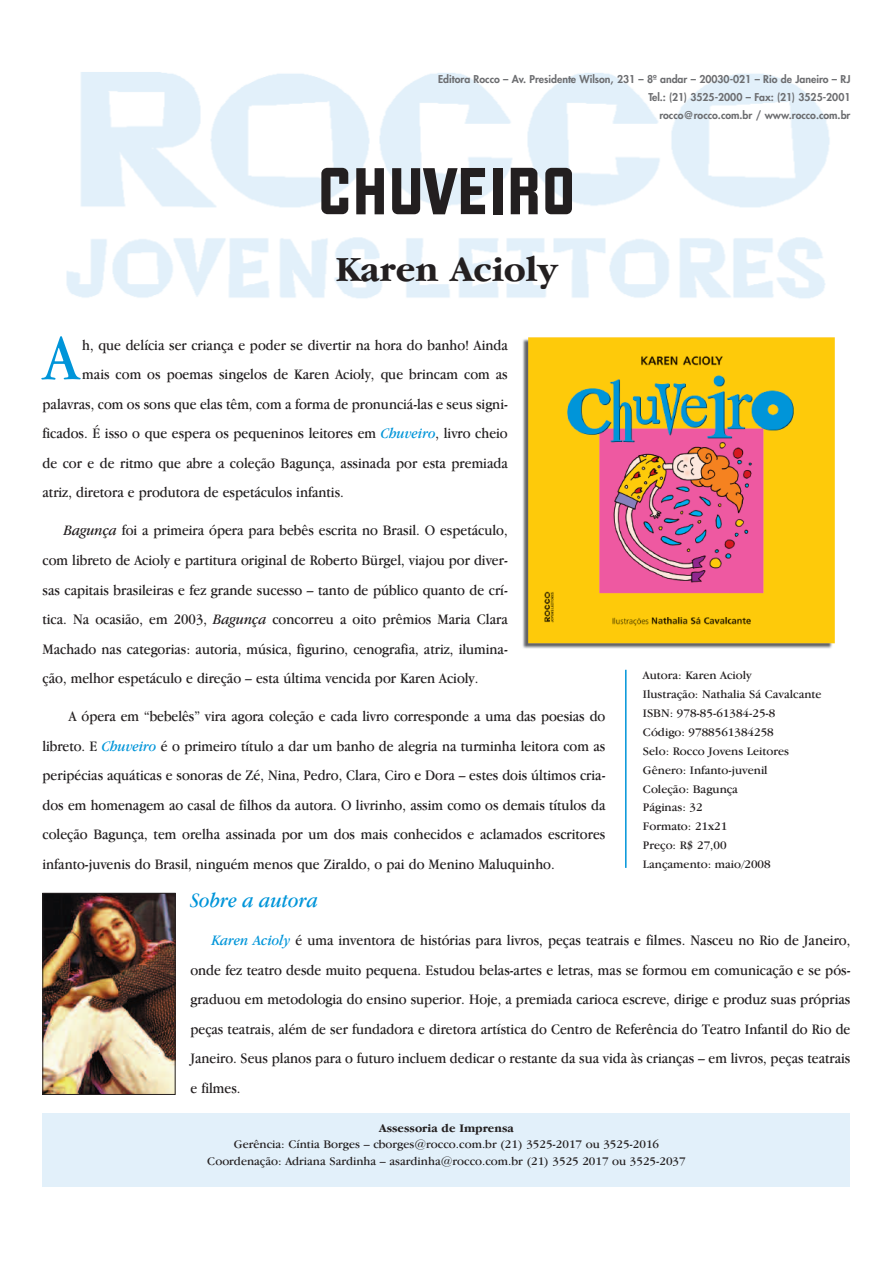
<style>
.page{position:relative;width:893px;height:1263px;background:#fff}
.page>*{position:absolute;margin:0;border:0;box-sizing:border-box;transform-origin:0 0}
.t1{font:72px "Kraftwerk";color:#231f20}
.t2{font:66.75px "Garamond";color:#0095d9;scale:.9 1}
.t3{font:700 36.6px "Garamond";color:#231f20}
.t4{font:italic 21px "Garamond";color:#0095d9;scale:.9 1}
.t5{font:15px/29.5px "Garamond";color:#231f20;text-align:justify;scale:.9 1}
.t6{font:12px/18.9px "Garamond";color:#231f20;text-align:center}
.t7{font:700 12px "Garamond";color:#231f20}
.t8{font:800 10.5px/18px "Futura";color:#6c6d70;text-align:right}
.s1{font-style:italic;color:#0095d9}
.s2{font-style:italic}
</style>
<div class="page">
<img style="left:66px;top:72px;width:764px;height:227px">
<img style="left:522px;top:337px;width:313px;height:312px">
<hr style="left:625px;top:670px;width:2px;height:198px;background:#0095d9">
<div style="left:43px;top:1113px;width:807px;height:73px;background:#e2f0fa"></div>
<img style="left:45px;top:895px;width:128px;height:198px">
<div style="left:43px;top:893px;width:132px;height:202px;border:1px solid #231f20"></div>
<p class="t8" style="left:438px;top:70px;width:414px">Editora Rocco – Av. Presidente Wilson, 231 – 8º andar – 20030-021 – Rio de Janeiro – RJ<br>Tel.: (21) 3525-2000 – Fax: (21) 3525-2001<br>rocco@rocco.com.br / www.rocco.com.br</p>
<h1 class="t1" style="left:317px;top:150px;width:260px">CHUVEIRO</h1>
<h3 class="t3" style="left:336px;top:249px;width:223px">Karen Acioly</h3>
<h2 class="t2" style="left:44px;top:318px;width:40px">A</h2>
<p class="t5" style="left:82px;top:330px;width:474px">h, que delícia ser criança e poder se divertir na hora do banho! Ainda</p>
<p class="t5" style="left:82px;top:359px;width:474px">mais com os poemas singelos de Karen Acioly, que brincam com as</p>
<p class="t5" style="left:43px;top:389px;width:518px">palavras, com os sons que elas têm, com a forma de pronunciá-las e seus signi-</p>
<p class="t5" style="left:43px;top:418px;width:518px">ficados. É isso o que espera os pequeninos leitores em <span class="s1">Chuveiro</span>, livro cheio</p>
<p class="t5" style="left:43px;top:448px;width:518px">de cor e de ritmo que abre a coleção Bagunça, assinada por esta premiada</p>
<p class="t5" style="left:43px;top:477px;width:336px">atriz, diretora e produtora de espetáculos infantis.</p>
<p class="t5" style="left:43px;top:515px;width:518px;text-indent:21px"><span class="s2">Bagunça</span> foi a primeira ópera para bebês escrita no Brasil. O espetáculo, com libreto de Acioly e partitura original de Roberto Bürgel, viajou por diver&shy;sas capitais brasileiras e fez grande sucesso – tanto de público quanto de crí&shy;tica. Na ocasião, em 2003, <span class="s2">Bagunça</span> concorreu a oito prêmios Maria Clara Machado nas categorias: autoria, música, figurino, cenografia, atriz, ilumina&shy;ção, melhor espetáculo e direção – esta última vencida por Karen Acioly.</p>
<p class="t5" style="left:43px;top:701px;width:627px;text-indent:26px">A ópera em “bebelês” vira agora coleção e cada livro corresponde a uma das poesias do libreto. E <span class="s1">Chuveiro</span> é o primeiro título a dar um banho de alegria na turminha leitora com as peripécias aquáticas e sonoras de Zé, Nina, Pedro, Clara, Ciro e Dora – estes dois últimos cria&shy;dos em homenagem ao casal de filhos da autora. O livrinho, assim como os demais títulos da coleção Bagunça, tem orelha assinada por um dos mais conhecidos e aclamados escritores infanto-juvenis do Brasil, ninguém menos que Ziraldo, o pai do Menino Maluquinho.</p>
<h3 class="t4" style="left:190px;top:888px;width:143px">Sobre a autora</h3>
<p class="t5" style="left:190px;top:925px;width:735px;text-indent:21px"><span class="s1">Karen Acioly</span> é uma inventora de histórias para livros, peças teatrais e filmes. Nasceu no Rio de Janeiro, onde fez teatro desde muito pequena. Estudou belas-artes e letras, mas se formou em comunicação e se pós&shy;graduou em metodologia do ensino superior. Hoje, a premiada carioca escreve, dirige e produz suas próprias peças teatrais, além de ser fundadora e diretora artística do Centro de Referência do Teatro Infantil do Rio de Janeiro. Seus planos para o futuro incluem dedicar o restante da sua vida às crianças – em livros, peças teatrais e filmes.</p>
<p class="t6" style="left:643px;top:665px;width:180px;text-align:left">Autora: Karen Acioly<br>Ilustração: Nathalia Sá Cavalcante<br>ISBN: 978-85-61384-25-8<br>Código: 9788561384258<br>Selo: Rocco Jovens Leitores<br>Gênero: Infanto-juvenil<br>Coleção: Bagunça<br>Páginas: 32<br>Formato: 21x21<br>Preço: R$ 27,00<br>Lançamento: maio/2008</p>
<p class="t7" style="left:379px;top:1121px;width:136px">Assessoria de Imprensa</p>
<p class="t6" style="left:207px;top:1136px;width:480px;line-height:16.5px">Gerência: Cíntia Borges – cborges@rocco.com.br (21) 3525-2017 ou 3525-2016<br>Coordenação: Adriana Sardinha – asardinha@rocco.com.br (21) 3525 2017 ou 3525-2037</p>
</div>
